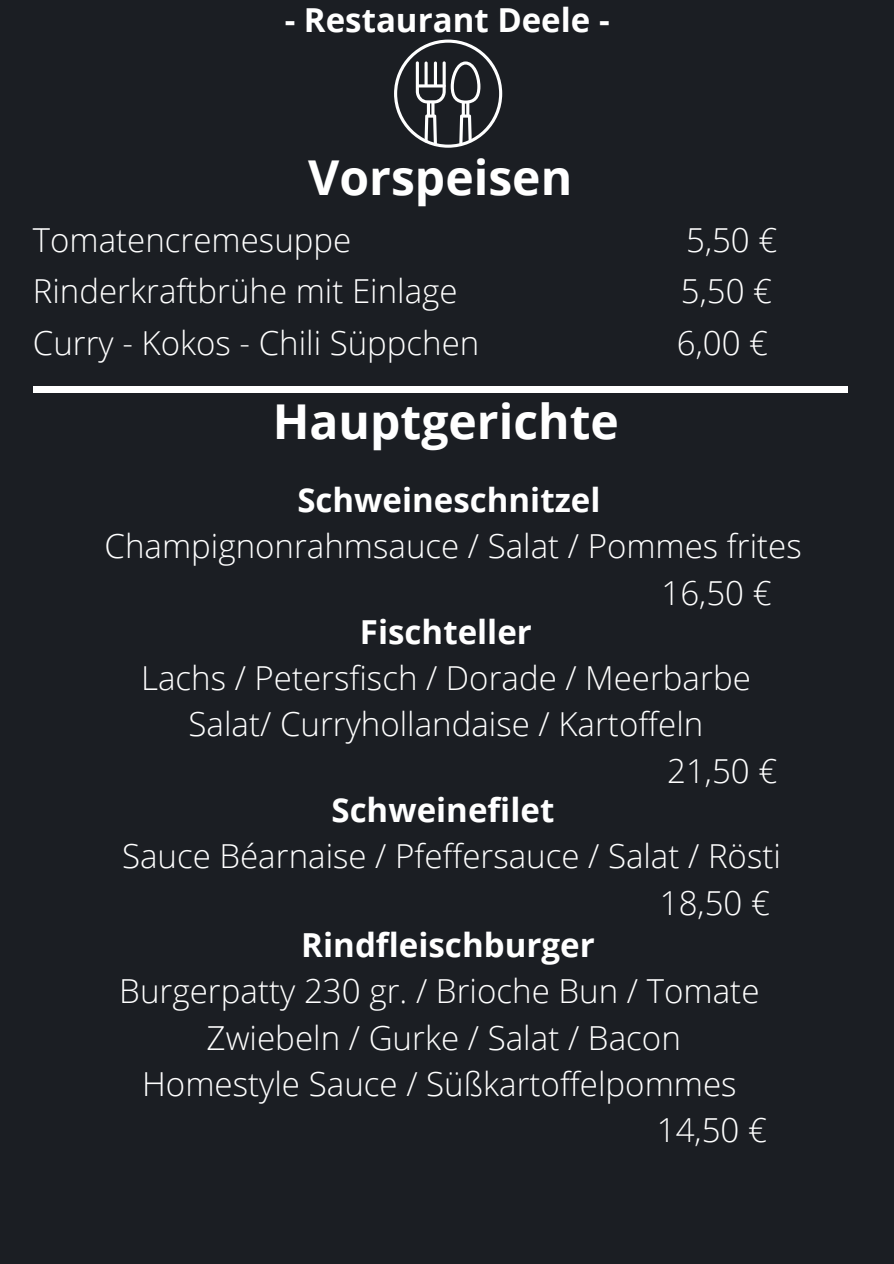
<style>
.page{position:relative;width:894px;height:1264px;background:#fff}
.page>*{position:absolute;margin:0;border:0;box-sizing:border-box;transform-origin:0 0}
.t1{font:700 48px "Open Sans";color:#fff}
.t2{font:300 33.15px "Open Sans";color:#fff}
.t3{font:700 33.15px "Open Sans";color:#fff}
.t4{font:300 33px "Open Sans";color:#fff}
.t5{font:700 33px "Open Sans";color:#fff}
</style>
<div class="page">
<div style="left:0;top:0;width:893px;height:1263px;background:#1b1e23"></div>
<svg style="left:394px;top:40px;width:108px;height:108px"></svg>
<div style="left:33px;top:386px;width:814px;height:6px;background:#fff"></div>
<p class="t5" style="left:284px;top:-4px;width:326px">- Restaurant Deele -</p>
<p class="t1" style="left:308px;top:143px;width:265px">Vorspeisen</p>
<p class="t4" style="left:33px;top:216px;width:320px">Tomatencremesuppe</p>
<p class="t4" style="left:686px;top:216px;width:93px">5,50 €</p>
<p class="t4" style="left:33px;top:268px;width:426px">Rinderkraftbrühe mit Einlage</p>
<p class="t4" style="left:680px;top:268px;width:93px">5,50 €</p>
<p class="t4" style="left:33px;top:319px;width:448px">Curry - Kokos - Chili Süppchen</p>
<p class="t4" style="left:676px;top:319px;width:93px">6,00 €</p>
<p class="t1" style="left:272px;top:388px;width:347px">Hauptgerichte</p>
<p class="t5" style="left:297px;top:477px;width:304px">Schweineschnitzel</p>
<p class="t4" style="left:104px;top:523px;width:698px">Champignonrahmsauce / Salat / Pommes frites</p>
<p class="t4" style="left:661px;top:569px;width:111px">16,50 €</p>
<p class="t5" style="left:360px;top:609px;width:173px">Fischteller</p>
<p class="t4" style="left:141px;top:655px;width:611px">Lachs / Petersfisch / Dorade / Meerbarbe</p>
<p class="t4" style="left:188px;top:701px;width:516px">Salat/ Curryhollandaise / Kartoffeln</p>
<p class="t4" style="left:667px;top:747px;width:111px">21,50 €</p>
<p class="t5" style="left:331px;top:787px;width:224px">Schweinefilet</p>
<p class="t4" style="left:122px;top:833px;width:660px">Sauce Béarnaise / Pfeffersauce / Salat / Rösti</p>
<p class="t4" style="left:659px;top:879px;width:111px">18,50 €</p>
<p class="t3" style="left:301px;top:921px;width:295px">Rindfleischburger</p>
<p class="t2" style="left:119px;top:968px;width:641px">Burgerpatty 230 gr. / Brioche Bun / Tomate</p>
<p class="t2" style="left:206px;top:1014px;width:475px">Zwiebeln / Gurke / Salat / Bacon</p>
<p class="t2" style="left:142px;top:1060px;width:596px">Homestyle Sauce / Süßkartoffelpommes</p>
<p class="t2" style="left:656px;top:1106px;width:112px">14,50 €</p>
</div>
